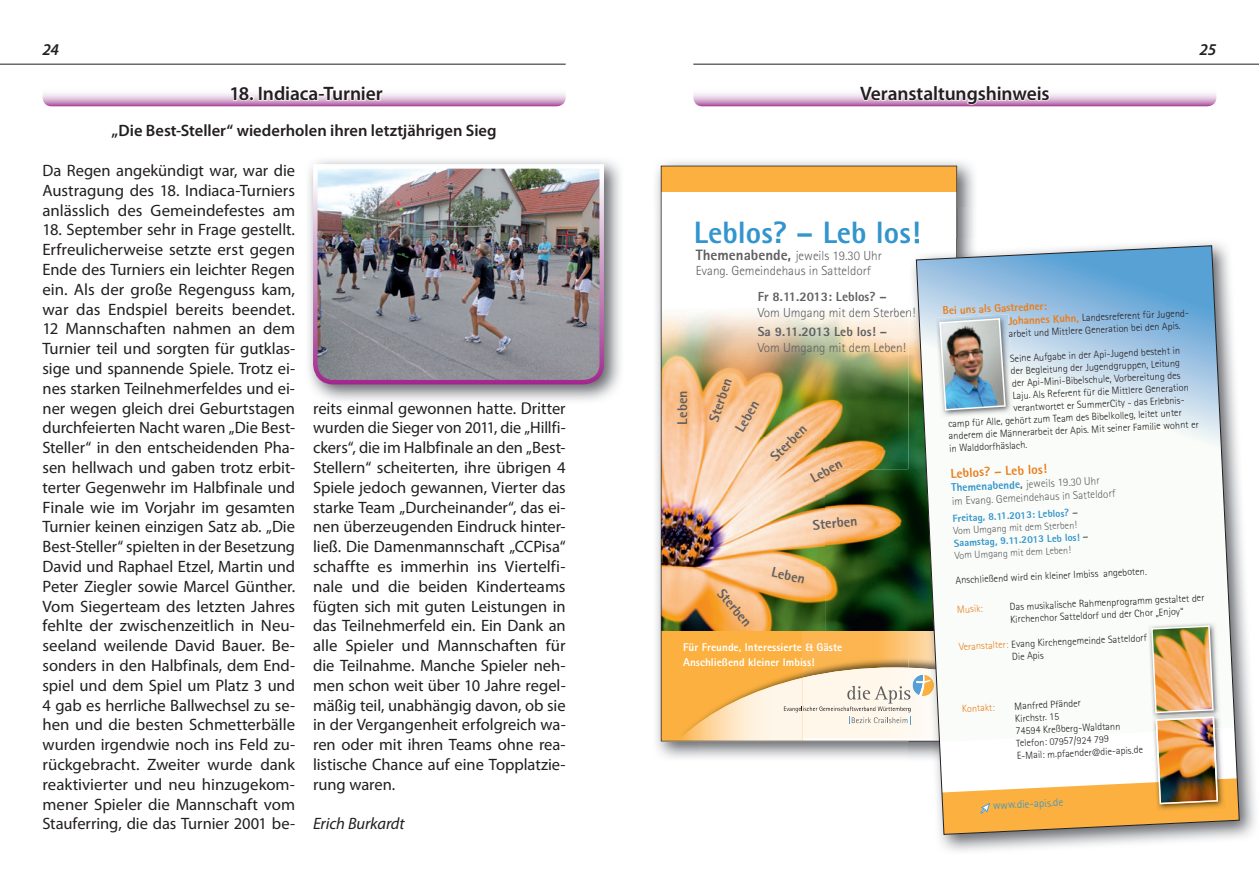
<style>
.page{position:relative;width:1259px;height:893px;background:#fff}
.page>*{position:absolute;margin:0;border:0;box-sizing:border-box;transform-origin:0 0}
.t1{font:800 30.9px "Rotis Sans Serif Pro";color:#3395cd}
.t2{font:600 19.5px "Myriad Pro";letter-spacing:-.005em;color:#231f20}
.t3{font:16.5px/19.8px "Myriad Pro";letter-spacing:-.005em;color:#231f20;text-align:justify}
.t4{font:600 16.5px "Myriad Pro";color:#231f20}
.t5{font:italic 16.5px "Myriad Pro";letter-spacing:-.01em;color:#231f20}
.t6{font:italic 600 16.5px "Myriad Pro";color:#231f20}
.t7{font:800 14.1px "Rotis Sans Serif Pro";color:#5f5f62}
.t8{font:300 13.2px/15.8px "Rotis Sans Serif Std";color:#5f5f62}
.t9{font:800 13.2px "Rotis Sans Serif Pro";color:#5f5f62}
.t10{font:800 13.2px "Rotis Sans Serif Pro";color:#ea7e1d}
.t11{font:300 11.25px/13.5px "Rotis Sans Serif Std";color:#5f5f62}
.t12{font:800 11.25px/15px "Rotis Sans Serif Pro";color:#fff}
.t13{font:800 11.25px "Rotis Sans Serif Pro";color:#ea7e1d}
.t14{font:300 11.25px "Rotis Sans Serif Std";color:#3395cd}
.t15{font:300 10.35px/12.5px "Rotis Sans Serif Std";color:#231f20}
.t16{font:800 10.35px "Rotis Sans Serif Pro";color:#3395cd}
.t17{font:300 10.35px "Rotis Sans Serif Std";color:#5f5f62}
.t18{font:300 10.35px "Rotis Sans Serif Std";color:#ea7e1d}
.s1{font-family:"Rotis Sans Serif Pro";font-weight:800;font-size:15px}
.s2{font-family:"Rotis Sans Serif Pro";font-weight:800;font-size:11.25px;color:#ea7e1d}
.s3{font-family:"Rotis Sans Serif Pro";font-weight:800;color:#3395cd}
.s4{font-family:"Rotis Sans Serif Pro";font-weight:800}
.s5{color:#5f5f62}
.s6{color:#ea7e1d}
</style>
<div class="page">
<hr style="left:693px;top:64px;width:566px;height:1px;background:#231f20">
<hr style="left:0;top:64px;width:566px;height:1px;background:#231f20">
<img style="left:308px;top:160px;width:313px;height:242px">
<img style="left:327px;top:402px;width:223px;height:3px">
<img style="left:311px;top:162px;width:295px;height:225px">
<svg style="left:43px;top:63px;width:523px;height:44px"></svg>
<img style="left:656px;top:161px;width:318px;height:46px">
<img style="left:656px;top:207px;width:42px;height:551px">
<img style="left:957px;top:207px;width:17px;height:31px">
<img style="left:661px;top:166px;width:296px;height:575px">
<svg style="left:693px;top:63px;width:523px;height:44px"></svg>
<img style="left:958px;top:649px;width:297px;height:202px">
<svg style="left:677px;top:675px;width:231px;height:66px;background:#f6dcb5"></svg>
<img style="left:908px;top:238px;width:48px;height:500px">
<img style="left:908px;top:738px;width:7px;height:3px">
<svg style="left:915px;top:245px;width:325px;height:590px"></svg>
<p class="t6" style="left:43px;top:39px;width:18px">24</p>
<p class="t6" style="left:1199px;top:39px;width:18px">25</p>
<p class="t2" style="left:229px;top:81px;width:155px">18. Indiaca-Turnier</p>
<p class="t4" style="left:112px;top:120px;width:386px">„Die Best-Steller“ wiederholen ihren letztjährigen Sieg</p>
<p class="t3" style="left:43px;top:160px;width:254px">Da Regen angekündigt war, war die Austragung des 18. Indiaca-Turniers anlässlich des Gemeindefestes am</p>
<p class="t3" style="left:43px;top:220px;width:254px">18. September sehr in Frage gestellt.<br>Erfreulicherweise setzte erst gegen Ende des Turniers ein leichter Regen ein. Als der große Regenguss kam, war das Endspiel bereits beendet.<br>12 Mannschaften nahmen an dem Turnier teil und sorgten für gutklas&shy;sige und spannende Spiele. Trotz ei&shy;nes starken Teilnehmerfeldes und ei&shy;ner wegen gleich drei Geburtstagen durchfeierten Nacht waren „Die Best-Steller“ in den entscheidenden Pha&shy;sen hellwach und gaben trotz erbit&shy;terter Gegenwehr im Halbfinale und Finale wie im Vorjahr im gesamten Turnier keinen einzigen Satz ab. „Die Best-Steller“ spielten in der Besetzung David und Raphael Etzel, Martin und Peter Ziegler sowie Marcel Günther.<br>Vom Siegerteam des letzten Jahres fehlte der zwischenzeitlich in Neu&shy;seeland weilende David Bauer. Be&shy;sonders in den Halbfinals, dem End&shy;spiel und dem Spiel um Platz 3 und 4 gab es herrliche Ballwechsel zu se&shy;hen und die besten Schmetterbälle wurden irgendwie noch ins Feld zu&shy;rückgebracht. Zweiter wurde dank reaktivierter und neu hinzugekom&shy;mener Spieler die Mannschaft vom Stauferring, die das Turnier 2001 be-</p>
<p class="t3" style="left:313px;top:398px;width:254px">reits einmal gewonnen hatte. Dritter wurden die Sieger von 2011, die „Hillfi&shy;ckers“, die im Halbfinale an den „Best-Stellern“ scheiterten, ihre übrigen 4<br>Spiele jedoch gewannen, Vierter das starke Team „Durcheinander“, das ei&shy;nen überzeugenden Eindruck hinter&shy;ließ. Die Damenmannschaft „CCPisa“ schaffte es immerhin ins Viertelfi&shy;nale und die beiden Kinderteams fügten sich mit guten Leistungen in das Teilnehmerfeld ein. Ein Dank an alle Spieler und Mannschaften für die Teilnahme. Manche Spieler neh&shy;men schon weit über 10 Jahre regel&shy;mäßig teil, unabhängig davon, ob sie in der Vergangenheit erfolgreich wa&shy;ren oder mit ihren Teams ohne rea&shy;listische Chance auf eine Topplatzie&shy;rung waren.</p>
<p class="t5" style="left:313px;top:814px;width:93px">Erich Burkardt</p>
<p class="t2" style="left:860px;top:81px;width:191px">Veranstaltungshinweis</p>
<h1 class="t1" style="left:694px;top:213px;width:228px">Leblos? – Leb los!</h1>
<p class="t8" style="left:696px;top:247px;width:188px"><span class="s1">Themenabende,</span> jeweils 19.30 Uhr<br>Evang. Gemeindehaus in Satteldorf</p>
<p class="t9" style="left:757px;top:288px;width:131px">Fr 8.11.2013: Leblos? –</p>
<p class="t8" style="left:757px;top:305px;width:159px">Vom Umgang mit dem Sterben!</p>
<p class="t9" style="left:757px;top:324px;width:131px">Sa 9.11.2013 Leb los! –</p>
<p class="t8" style="left:757px;top:340px;width:150px">Vom Umgang mit dem Leben!</p>
<p class="t7" style="left:673px;top:424px;width:35px;rotate:-90deg">Leben</p>
<p class="t7" style="left:704px;top:418px;width:46px;rotate:-71deg">Sterben</p>
<p class="t7" style="left:731px;top:427px;width:35px;rotate:-60deg">Leben</p>
<p class="t7" style="left:766px;top:452px;width:46px;rotate:-45deg">Sterben</p>
<p class="t7" style="left:807px;top:471px;width:35px;rotate:-29deg">Leben</p>
<p class="t7" style="left:812px;top:516px;width:46px;rotate:-5deg">Sterben</p>
<p class="t7" style="left:727px;top:585px;width:46px;rotate:50deg">Sterben</p>
<p class="t7" style="left:774px;top:563px;width:35px;rotate:13deg">Leben</p>
<p class="t12" style="left:683px;top:639px;width:161px">Für Freunde, Interessierte &amp; Gäste<br>Anschließend kleiner Imbiss!</p>
<p class="t13" style="left:942px;top:304px;width:106px;rotate:-3deg">Bei uns als Gastredner:</p>
<p class="t15" style="left:1008px;top:316px;width:184px;rotate:-3deg"><span class="s2">Johannes Kuhn,</span> Landesreferent für Jugend&shy;arbeit und Mittlere Generation bei den Apis.</p>
<p class="t15" style="left:1009px;top:353px;width:172px;rotate:-3deg">Seine Aufgabe in der Api-Jugend besteht in</p>
<p class="t15" style="left:1010px;top:365px;width:171px;rotate:-3deg">der Begleitung der Jugendgruppen, Leitung</p>
<p class="t15" style="left:1011px;top:377px;width:170px;rotate:-3deg">der Api-Mini-Bibelschule, Vorbereitung des</p>
<p class="t15" style="left:1012px;top:390px;width:178px;rotate:-3deg">Laju. Als Referent für die Mittlere Generation</p>
<p class="t15" style="left:1013px;top:402px;width:174px;rotate:-3deg">verantwortet er SummerCity - das Erlebnis-</p>
<p class="t15" style="left:948px;top:418px;width:235px;rotate:-3deg">camp für Alle, gehört zum Team des Bibelkolleg, leitet unter</p>
<p class="t15" style="left:948px;top:430px;width:252px;rotate:-3deg">anderem die Männerarbeit der Apis. Mit seiner Familie wohnt er</p>
<p class="t15" style="left:949px;top:442px;width:80px;rotate:-3deg">in Walddorfhäslach.</p>
<p class="t10" style="left:950px;top:465px;width:98px;rotate:-3deg">Leblos? – Leb los!</p>
<p class="t11" style="left:951px;top:481px;width:165px;rotate:-3deg"><span class="s3">Themenabende</span><span class="s4">,</span> jeweils 19.30 Uhr<br>im Evang. Gemeindehaus in Satteldorf</p>
<p class="t16" style="left:952px;top:512px;width:127px;rotate:-3deg">Freitag, 8.11.2013: Leblos? <span class="s5">–</span></p>
<p class="t17" style="left:953px;top:525px;width:125px;rotate:-3deg">Vom Umgang mit dem Sterben!</p>
<p class="t16" style="left:953px;top:537px;width:136px;rotate:-3deg">Saamstag, 9.11.2013 Leb los! <span class="s5">–</span></p>
<p class="t17" style="left:954px;top:550px;width:118px;rotate:-3deg">Vom Umgang mit dem Leben!</p>
<p class="t15" style="left:955px;top:575px;width:193px;rotate:-3deg">Anschließend wird ein kleiner Imbiss angeboten.</p>
<p class="t18" style="left:957px;top:604px;width:27px;rotate:-3deg">Musik:</p>
<p class="t15" style="left:1009px;top:601px;width:196px;rotate:-3deg">Das musikalische Rahmenprogramm gestaltet der<br>Kirchenchor Satteldorf und der Chor „Enjoy“</p>
<p class="t15" style="left:1011px;top:638px;width:137px;text-indent:-53px;rotate:-3deg"><span class="s6">Veranstalter:</span> Evang Kirchengemeinde Satteldorf<br>Die Apis</p>
<p class="t18" style="left:961px;top:703px;width:34px;rotate:-3deg">Kontakt:</p>
<p class="t15" style="left:1014px;top:700px;width:128px;rotate:-3deg">Manfred Pfänder<br>Kirchstr. 15<br>74594 Kreßberg-Waldtann<br>Telefon: 07957/924 799<br>E-Mail: m.pfaender@die-apis.de</p>
<p class="t14" style="left:992px;top:799px;width:72px;rotate:-3deg">www.die-apis.de</p>
</div>
